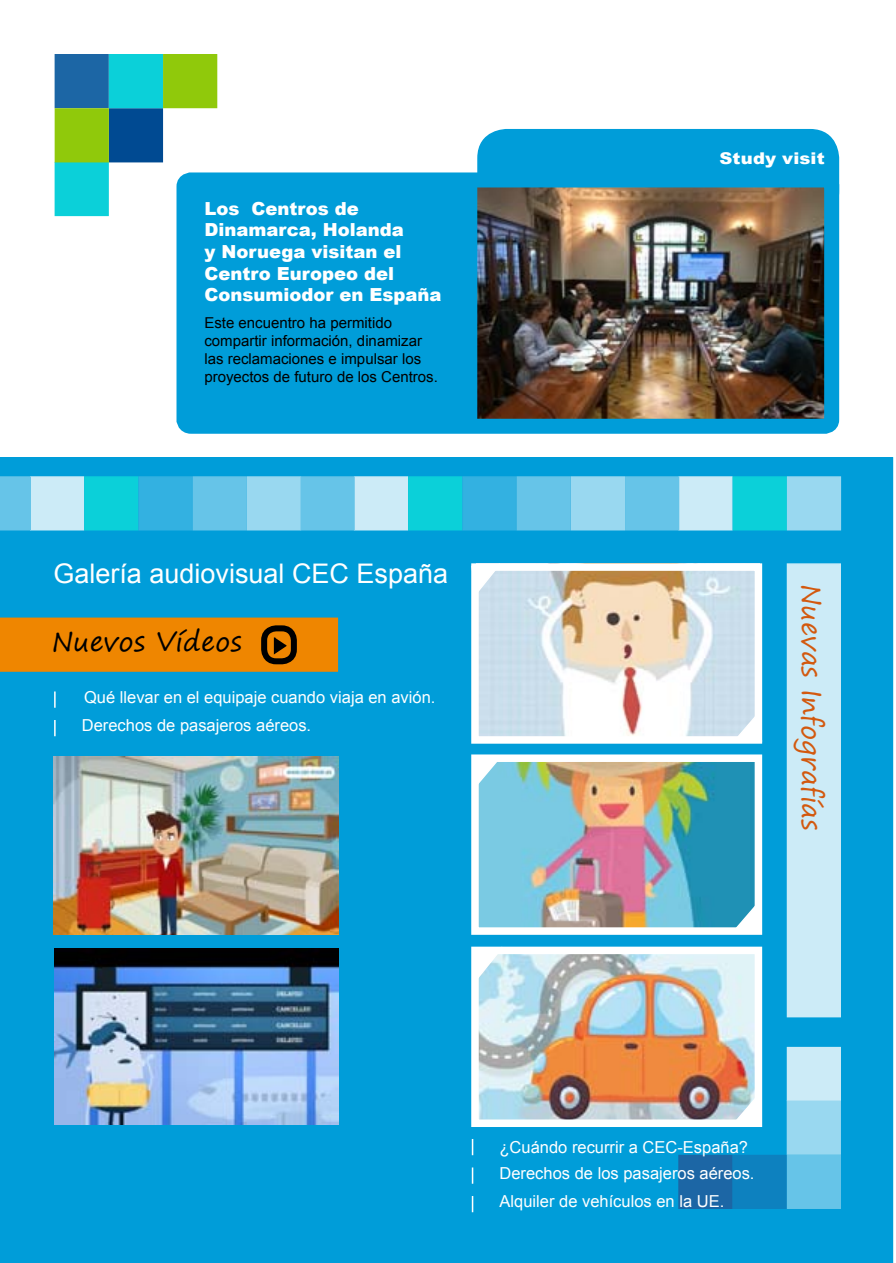
<style>
.page{position:relative;width:896px;height:1263px;background:#fff}
.page>*{position:absolute;margin:0;border:0;box-sizing:border-box;transform-origin:0 0}
.t1{font:27px "Arial";color:#fff}
.t2{font:27px "Segoe Print";color:#d3590f}
.t3{font:27px "Segoe Print";color:#000}
.t4{font:900 18px/21.6px "Arial";color:#fff}
.t5{font:16.5px/28.3px "Arial";color:#fff}
.t6{font:900 16.2px "Arial";letter-spacing:.01em;color:#fff;scale:1.11 1}
.t7{font:15px/18px "Arial";color:#000}
</style>
<div class="page">
<div style="left:0;top:457px;width:893px;height:806px;background:#009dd9"></div>
<div style="left:1px;top:618px;width:336px;height:53px;background:#ef8600"></div>
<div style="left:0;top:617px;width:338px;height:55px;border:2px solid #ef8600"></div>
<div style="left:478px;top:130px;width:360px;height:90px;background:#009dd9;border-radius:28px"></div>
<div style="left:477px;top:129px;width:362px;height:91px;border:2px solid #009dd9;border-radius:28px"></div>
<div style="left:184px;top:180px;width:647px;height:246px;background:#009dd9;border-radius:7px"></div>
<img style="left:477px;top:188px;width:346px;height:230px">
<div style="left:176px;top:172px;width:663px;height:262px;border:15px solid #009dd9;border-radius:7px"></div>
<div style="left:109px;top:108px;width:54px;height:54px;background:#004a92"></div>
<div style="left:55px;top:54px;width:54px;height:54px;background:#1c66a5"></div>
<div style="left:109px;top:54px;width:54px;height:54px;background:#0bd0d9"></div>
<div style="left:163px;top:54px;width:54px;height:54px;background:#90c90b"></div>
<div style="left:55px;top:162px;width:54px;height:54px;background:#0bd0d9;border:2px solid #0bd0d9"></div>
<div style="left:55px;top:108px;width:54px;height:54px;background:#90c90b;border:2px solid #90c90b"></div>
<img style="left:55px;top:948px;width:283px;height:176px">
<img style="left:53px;top:756px;width:285px;height:179px">
<img style="left:480px;top:572px;width:273px;height:163px">
<img style="left:480px;top:763px;width:273px;height:163px">
<img style="left:480px;top:956px;width:273px;height:162px">
<div style="left:261px;top:625px;width:36px;height:39px;border:6px solid #000;border-radius:12px"></div>
<svg style="left:273px;top:637px;width:14px;height:18px"></svg>
<div style="left:787px;top:1155px;width:54px;height:54px;background:#66c4e8"></div>
<div style="left:732px;top:1155px;width:55px;height:54px;background:#0d81bf"></div>
<div style="left:678px;top:1155px;width:54px;height:54px;background:#1c66a5"></div>
<div style="left:787px;top:1047px;width:54px;height:54px;background:#ccebf7"></div>
<div style="left:786px;top:1100px;width:55px;height:55px;background:#99d8f0;border:2px solid #99d8f0"></div>
<div style="left:471px;top:754px;width:291px;height:181px;border:8px solid #fff"></div>
<svg style="left:730px;top:904px;width:31px;height:31px"></svg>
<svg style="left:471px;top:754px;width:32px;height:36px"></svg>
<div style="left:471px;top:947px;width:291px;height:180px;border:8px solid #fff"></div>
<svg style="left:730px;top:1096px;width:32px;height:32px"></svg>
<svg style="left:473px;top:945px;width:31px;height:33px"></svg>
<div style="left:471px;top:563px;width:291px;height:181px;border:8px solid #fff"></div>
<svg style="left:731px;top:713px;width:32px;height:31px"></svg>
<svg style="left:470px;top:562px;width:32px;height:32px"></svg>
<div style="left:30px;top:476px;width:54px;height:54px;background:#ccebf7"></div>
<div style="left:84px;top:476px;width:54px;height:54px;background:#0bd0d9"></div>
<div style="left:138px;top:476px;width:55px;height:54px;background:#33b1e1;border:2px solid #33b1e1"></div>
<div style="left:247px;top:476px;width:54px;height:54px;background:#99d8f0"></div>
<div style="left:0;top:476px;width:31px;height:54px;background:#66c4e8"></div>
<div style="left:193px;top:476px;width:54px;height:54px;background:#66c4e8"></div>
<div style="left:354px;top:476px;width:54px;height:54px;background:#ccebf7"></div>
<div style="left:408px;top:476px;width:54px;height:54px;background:#0bd0d9"></div>
<div style="left:462px;top:476px;width:54px;height:54px;background:#33b1e1;border:2px solid #33b1e1"></div>
<div style="left:571px;top:476px;width:54px;height:54px;background:#99d8f0"></div>
<div style="left:300px;top:476px;width:55px;height:54px;background:#66c4e8;border:2px solid #66c4e8"></div>
<div style="left:516px;top:476px;width:55px;height:54px;background:#66c4e8;border:2px solid #66c4e8"></div>
<div style="left:678px;top:476px;width:54px;height:54px;background:#ccebf7;border:2px solid #ccebf7"></div>
<div style="left:732px;top:476px;width:55px;height:54px;background:#0bd0d9;border:2px solid #0bd0d9"></div>
<div style="left:787px;top:476px;width:54px;height:54px;background:#99d8f0"></div>
<div style="left:625px;top:476px;width:54px;height:54px;background:#66c4e8"></div>
<div style="left:787px;top:563px;width:54px;height:454px;background:#ccebf7"></div>
<svg style="left:54px;top:720px;width:2px;height:16px"></svg>
<svg style="left:54px;top:691px;width:2px;height:17px"></svg>
<svg style="left:472px;top:1196px;width:1px;height:16px"></svg>
<svg style="left:472px;top:1167px;width:1px;height:17px"></svg>
<svg style="left:472px;top:1139px;width:1px;height:16px"></svg>
<p class="t4" style="left:204px;top:197px;width:239px">Los Centros de<br>Dinamarca, Holanda<br>y Noruega visitan el<br>Centro Europeo del<br>Consumiodor en España</p>
<p class="t7" style="left:204px;top:313px;width:235px">Este encuentro ha permitido compartir información, dinamizar las reclamaciones e impulsar los proyectos de futuro de los Centros.</p>
<h1 class="t1" style="left:53px;top:555px;width:396px">Galería audiovisual CEC España</h1>
<h1 class="t3" style="left:52px;top:617px;width:191px">Nuevos Vídeos</h1>
<p class="t5" style="left:82px;top:683px;width:355px">Qué llevar en el equipaje cuando viaja en avión.<br>Derechos de pasajeros aéreos.</p>
<p class="t6" style="left:719px;top:147px;width:96px">Study visit</p>
<h1 class="t2" style="left:836px;top:584px;width:248px;rotate:90deg">Nuevas Infografías</h1>
<p class="t5" style="left:499px;top:1132px;width:250px">¿Cuándo recurrir a CEC-España?</p>
<p class="t5" style="left:499px;top:1158px;width:256px;line-height:28.8px">Derechos de los pasajeros aéreos.<br>Alquiler de vehículos en la UE.</p>
</div>
